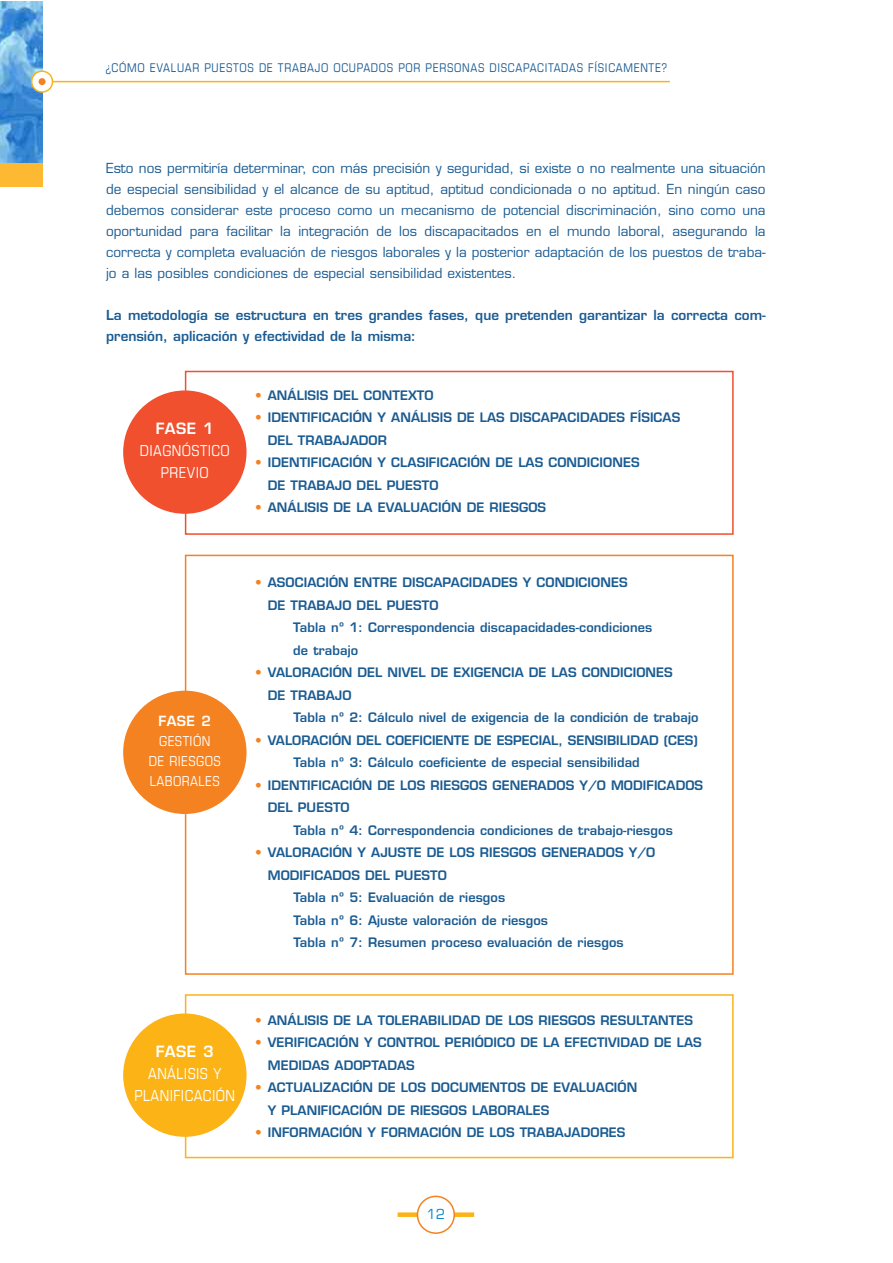
<style>
.page{position:relative;width:893px;height:1263px;background:#fff}
.page>*{position:absolute;margin:0;border:0;box-sizing:border-box;transform-origin:0 0}
.t1{font:condensed 15.15px/22px "Eurostile";letter-spacing:.03em;color:#fff;text-align:center}
.t2{font:600 15.15px "Eurostile";letter-spacing:.035em;color:#fff}
.t3{font:condensed 13.65px/20px "Eurostile";letter-spacing:.03em;color:#fff;text-align:center}
.t4{font:600 13.65px "Eurostile";color:#fff}
.t5{font:13.5px/21px "Eurostile";color:#1a5b92;text-align:justify}
.t6{font:600 13.5px/21px "Eurostile";color:#1a5b92}
.t7{font:13.5px "Eurostile";color:#0c88cb}
.t8{font:600 12.75px/22.5px "Eurostile";letter-spacing:.005em;color:#1a5b92}
.t9{font:condensed 12px "Eurostile";letter-spacing:.055em;color:#1a5b92}
.s1{color:#f58220}
</style>
<div class="page">
<div style="left:397px;top:1212px;width:77px;height:5px;background:#fbb316"></div>
<svg style="left:416px;top:1196px;width:39px;height:38px"></svg>
<div style="left:0;top:25px;width:43px;height:161px;background:#fdb931"></div>
<hr style="left:17px;top:81px;width:652px;height:1px;background:#fbb316">
<img style="left:0;top:2px;width:43px;height:160px">
<svg style="left:31px;top:70px;width:22px;height:23px"></svg>
<div style="left:39px;top:78px;width:7px;height:7px;background:#f58220;border-radius:50%"></div>
<div style="left:185px;top:371px;width:548px;height:164px;border:2px solid #f0502e"></div>
<div style="left:185px;top:994px;width:548px;height:164px;border:2px solid #fbb316"></div>
<div style="left:185px;top:555px;width:548px;height:420px;border:2px solid #f58220"></div>
<div style="left:123px;top:691px;width:123px;height:123px;background:#f58220;border-radius:62px"></div>
<div style="left:123px;top:1014px;width:123px;height:123px;background:#fbb316;border-radius:62px"></div>
<div style="left:123px;top:390px;width:123px;height:124px;background:#f0502e;border-radius:62px"></div>
<p class="t9" style="left:106px;top:64px;width:562px">¿CÓMO EVALUAR PUESTOS DE TRABAJO OCUPADOS POR PERSONAS DISCAPACITADAS FÍSICAMENTE?</p>
<p class="t5" style="left:106px;top:159px;width:661px">Esto nos permitiría determinar, con más precisión y seguridad, si existe o no realmente una situación de especial sensibilidad y el alcance de su aptitud, aptitud condicionada o no aptitud. En ningún caso debemos considerar este proceso como un mecanismo de potencial discriminación, sino como una oportunidad para facilitar la integración de los discapacitados en el mundo laboral, asegurando la correcta y completa evaluación de riesgos laborales y la posterior adaptación de los puestos de traba&shy;jo a las posibles condiciones de especial sensibilidad existentes.</p>
<p class="t6" style="left:106px;top:306px;width:661px">La metodología se estructura en tres grandes fases, que pretenden garantizar la correcta com&shy;prensión, aplicación y efectividad de la misma:</p>
<p class="t2" style="left:156px;top:422px;width:59px">FASE 1</p>
<p class="t1" style="left:140px;top:441px;width:92px">DIAGNÓSTICO<br>PREVIO</p>
<p class="t8" style="left:255px;top:385px;width:180px"><span class="s1">•</span> ANÁLISIS DEL CONTEXTO</p>
<p class="t8" style="left:268px;top:408px;width:414px;text-indent:-13px"><span class="s1">•</span> IDENTIFICACIÓN Y ANÁLISIS DE LAS DISCAPACIDADES FÍSICAS<br>DEL TRABAJADOR</p>
<p class="t8" style="left:268px;top:453px;width:373px;text-indent:-13px"><span class="s1">•</span> IDENTIFICACIÓN Y CLASIFICACIÓN DE LAS CONDICIONES<br>DE TRABAJO DEL PUESTO</p>
<p class="t8" style="left:255px;top:498px;width:293px"><span class="s1">•</span> ANÁLISIS DE LA EVALUACIÓN DE RIESGOS</p>
<p class="t4" style="left:159px;top:716px;width:54px">FASE 2</p>
<p class="t3" style="left:149px;top:732px;width:74px">GESTIÓN<br>DE RIESGOS<br>LABORALES</p>
<p class="t8" style="left:268px;top:573px;width:361px;text-indent:-13px"><span class="s1">•</span> ASOCIACIÓN ENTRE DISCAPACIDADES Y CONDICIONES<br>DE TRABAJO DEL PUESTO</p>
<p class="t8" style="left:293px;top:618px;width:360px">Tabla nº 1: Correspondencia discapacidades-condiciones de trabajo</p>
<p class="t8" style="left:268px;top:663px;width:406px;text-indent:-13px"><span class="s1">•</span> VALORACIÓN DEL NIVEL DE EXIGENCIA DE LAS CONDICIONES<br>DE TRABAJO</p>
<p class="t8" style="left:293px;top:708px;width:406px">Tabla nº 2: Cálculo nivel de exigencia de la condición de trabajo</p>
<p class="t8" style="left:293px;top:730px;width:406px;text-indent:-38px"><span class="s1">•</span> VALORACIÓN DEL COEFICIENTE DE ESPECIAL, SENSIBILIDAD (CES)<br>Tabla nº 3: Cálculo coeficiente de especial sensibilidad</p>
<p class="t8" style="left:255px;top:775px;width:449px"><span class="s1">•</span> IDENTIFICACIÓN DE LOS RIESGOS GENERADOS Y/O MODIFICADOS</p>
<p class="t8" style="left:268px;top:798px;width:83px">DEL PUESTO</p>
<p class="t8" style="left:293px;top:820px;width:381px">Tabla nº 4: Correspondencia condiciones de trabajo-riesgos</p>
<p class="t8" style="left:255px;top:843px;width:401px"><span class="s1">•</span> VALORACIÓN Y AJUSTE DE LOS RIESGOS GENERADOS Y/O</p>
<p class="t8" style="left:268px;top:865px;width:181px">MODIFICADOS DEL PUESTO</p>
<p class="t8" style="left:293px;top:888px;width:213px">Tabla nº 5: Evaluación de riesgos</p>
<p class="t8" style="left:293px;top:910px;width:256px">Tabla nº 6: Ajuste valoración de riesgos</p>
<p class="t8" style="left:293px;top:933px;width:332px">Tabla nº 7: Resumen proceso evaluación de riesgos</p>
<p class="t2" style="left:156px;top:1045px;width:59px">FASE 3</p>
<p class="t1" style="left:135px;top:1064px;width:102px">ANÁLISIS Y<br>PLANIFICACIÓN</p>
<p class="t8" style="left:255px;top:1010px;width:439px"><span class="s1">•</span> ANÁLISIS DE LA TOLERABILIDAD DE LOS RIESGOS RESULTANTES</p>
<p class="t8" style="left:268px;top:1033px;width:435px;text-indent:-13px"><span class="s1">•</span> VERIFICACIÓN Y CONTROL PERIÓDICO DE LA EFECTIVIDAD DE LAS<br>MEDIDAS ADOPTADAS</p>
<p class="t8" style="left:268px;top:1078px;width:371px;text-indent:-13px"><span class="s1">•</span> ACTUALIZACIÓN DE LOS DOCUMENTOS DE EVALUACIÓN<br>Y PLANIFICACIÓN DE RIESGOS LABORALES</p>
<p class="t8" style="left:255px;top:1123px;width:372px"><span class="s1">•</span> INFORMACIÓN Y FORMACIÓN DE LOS TRABAJADORES</p>
<p class="t7" style="left:426px;top:1209px;width:20px">12</p>
</div>
